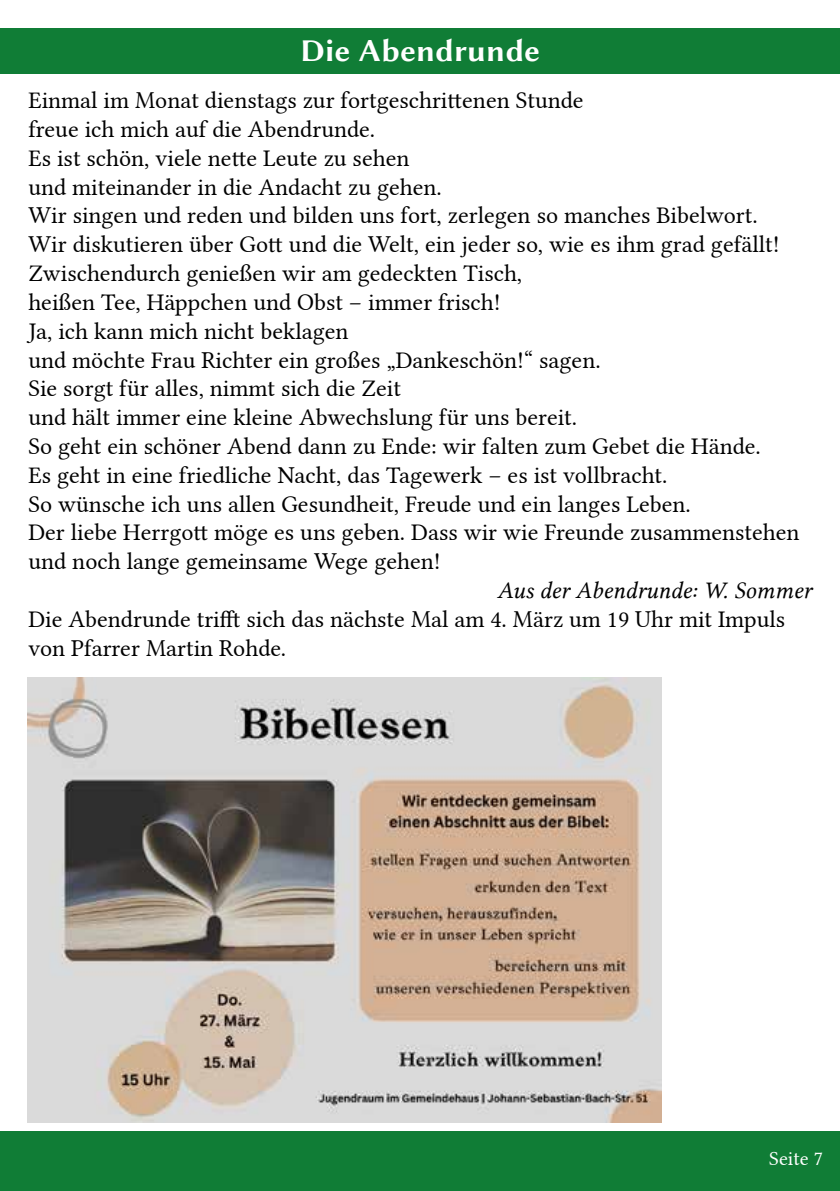
<style>
.page{position:relative;width:840px;height:1191px;background:#fff}
.page>*{position:absolute;margin:0;border:0;box-sizing:border-box;transform-origin:0 0}
.t1{font:32px "Linux Biolinum GB";color:#fff}
.t2{font:24px/28.8px "Lin Libertine";color:#000}
.t3{font:24px "Lin Libertine I";color:#000}
.t4{font:20px "Lin Libertine";color:#fff}
</style>
<div class="page">
<div style="left:0;top:1131px;width:839px;height:60px;background:#107d36"></div>
<img style="left:28px;top:677px;width:633px;height:445px">
<div style="left:0;top:28px;width:839px;height:46px;background:#107d36"></div>
<h1 class="t1" style="left:300px;top:29px;width:241px">Die Abendrunde</h1>
<p class="t2" style="left:28px;top:83px;width:772px">Einmal im Monat dienstags zur fortgeschrittenen Stunde<br>freue ich mich auf die Abendrunde.<br>Es ist schön, viele nette Leute zu sehen<br>und miteinander in die Andacht zu gehen.<br>Wir singen und reden und bilden uns fort, zerlegen so manches Bibelwort.<br>Wir diskutieren über Gott und die Welt, ein jeder so, wie es ihm grad gefällt!<br>Zwischendurch genießen wir am gedeckten Tisch,<br>heißen Tee, Häppchen und Obst – immer frisch!<br>Ja, ich kann mich nicht beklagen<br>und möchte Frau Richter ein großes „Dankeschön!“ sagen.<br>Sie sorgt für alles, nimmt sich die Zeit<br>und hält immer eine kleine Abwechslung für uns bereit.<br>So geht ein schöner Abend dann zu Ende: wir falten zum Gebet die Hände.<br>Es geht in eine friedliche Nacht, das Tagewerk – es ist vollbracht.<br>So wünsche ich uns allen Gesundheit, Freude und ein langes Leben.<br>Der liebe Herrgott möge es uns geben. Dass wir wie Freunde zusammenstehen und noch lange gemeinsame Wege gehen!</p>
<p class="t3" style="left:497px;top:576px;width:315px">Aus der Abendrunde: W. Sommer</p>
<p class="t2" style="left:28px;top:602px;width:757px">Die Abendrunde trifft sich das nächste Mal am 4. März um 19 Uhr mit Impuls von Pfarrer Martin Rohde.</p>
<p class="t4" style="left:768px;top:1142px;width:55px">Seite 7</p>
</div>
